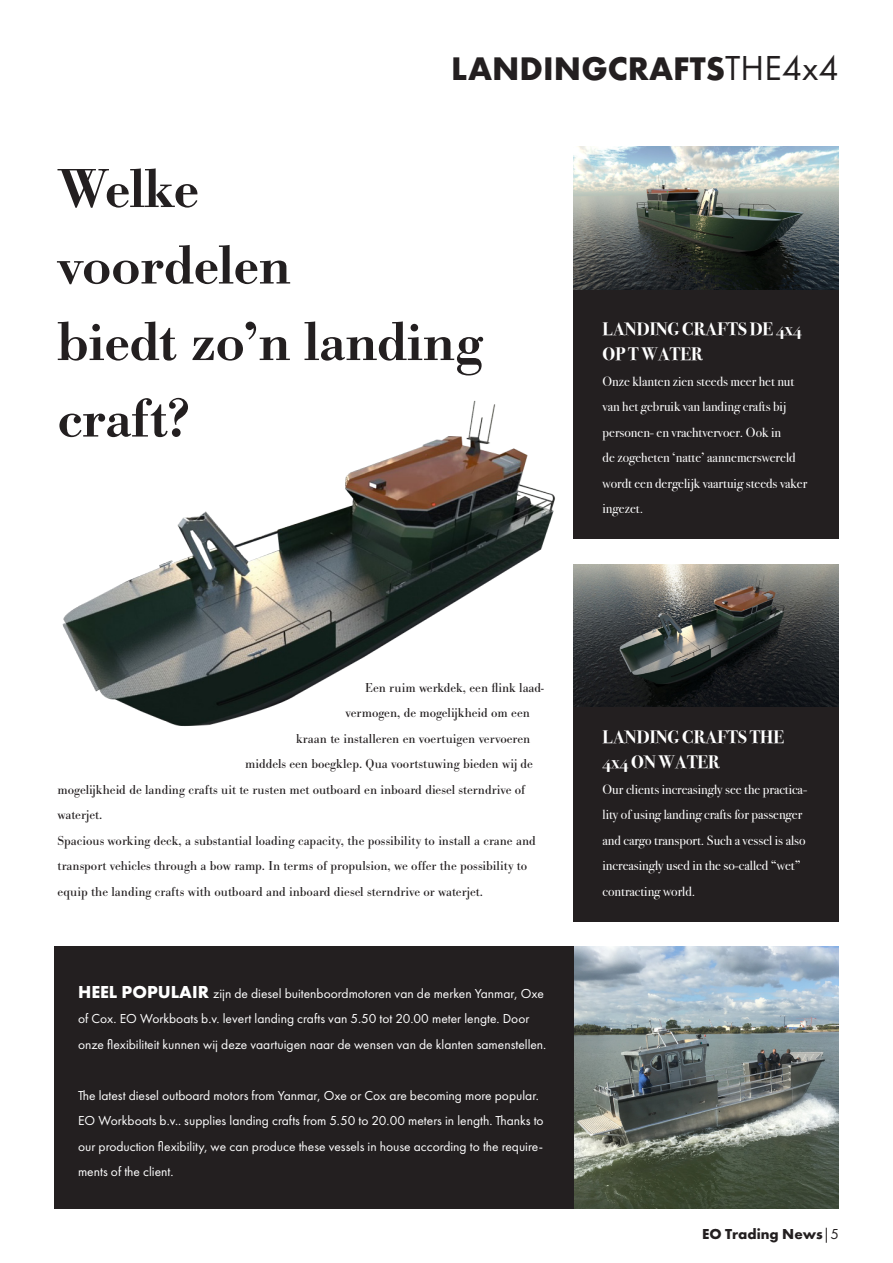
<style>
.page{position:relative;width:893px;height:1263px;background:#fff}
.page>*{position:absolute;margin:0;border:0;box-sizing:border-box;transform-origin:0 0}
.t1{font:500 57px/76.5px "Bodoni URW";color:#231f20}
.t2{font:700 30px "Futura";color:#231f20}
.t3{font:700 18px/25.5px "Bodoni Svty Two OSITCTT";color:#fff}
.t4{font:700 15px "Futura PT";color:#231f20}
.t5{font:13.5px/25.5px "Futura PT";color:#fff}
.t6{font:13.5px/25.5px "Bodoni URW";color:#231f20}
.t7{font:13.5px/25.5px "Bodoni Svty Two OSITCTT";color:#fff}
.s1{font-family:"Futura PT";font-weight:400;font-size:36px}
.s2{font-weight:700;font-size:18px}
.s3{font-weight:400}
</style>
<div class="page">
<div style="left:573px;top:707px;width:266px;height:214px;background:#231f20"></div>
<div style="left:573px;top:147px;width:266px;height:391px;background:#231f20"></div>
<img style="left:573px;top:147px;width:266px;height:142px">
<img style="left:62px;top:400px;width:493px;height:326px">
<img style="left:573px;top:564px;width:266px;height:143px">
<img style="left:573px;top:947px;width:266px;height:262px">
<div style="left:54px;top:947px;width:519px;height:262px;background:#231f20"></div>
<p class="t2" style="left:451px;top:47px;width:389px">LANDINGCRAFTS<span class="s1">THE4x4</span></p>
<p class="t1" style="left:58px;top:152px;width:234px">Welke voordelen</p>
<p class="t1" style="left:58px;top:305px;width:427px">biedt zo’n landing craft?</p>
<p class="t3" style="left:603px;top:316px;width:201px">LANDING CRAFTS DE 4x4<br>OP T WATER</p>
<p class="t7" style="left:603px;top:368px;width:206px">Onze klanten zien steeds meer het nut van het gebruik van landing crafts bij personen- en vrachtvervoer. Ook in<br>de zogeheten ‘natte’ aannemerswereld wordt een dergelijk vaartuig steeds vaker ingezet.</p>
<p class="t6" style="left:365px;top:674px;width:180px">Een ruim werkdek, een flink laad-</p>
<p class="t6" style="left:346px;top:700px;width:186px">vermogen, de mogelijkheid om een</p>
<p class="t6" style="left:296px;top:725px;width:236px">kraan te installeren en voertuigen vervoeren</p>
<p class="t6" style="left:245px;top:751px;width:289px">middels een boegklep. Qua voortstuwing bieden wij de</p>
<p class="t6" style="left:58px;top:776px;width:469px">mogelijkheid de landing crafts uit te rusten met outboard en inboard diesel sterndrive of</p>
<p class="t6" style="left:58px;top:802px;width:46px">waterjet.</p>
<p class="t6" style="left:58px;top:827px;width:480px">Spacious working deck, a substantial loading capacity, the possibility to install a crane and transport vehicles through a bow ramp. In terms of propulsion, we offer the possibility to equip the landing crafts with outboard and inboard diesel sterndrive or waterjet.</p>
<p class="t5" style="left:78px;top:980px;width:470px"><span class="s2">HEEL POPULAIR</span> zijn de diesel buitenboordmotoren van de merken Yanmar, Oxe of Cox. EO Workboats b.v. levert landing crafts van 5.50 tot 20.00 meter lengte. Door onze flexibiliteit kunnen wij deze vaartuigen naar de wensen van de klanten samenstellen.</p>
<p class="t5" style="left:78px;top:1082px;width:467px">The latest diesel outboard motors from Yanmar, Oxe or Cox are becoming more popular.<br>EO Workboats b.v.. supplies landing crafts from 5.50 to 20.00 meters in length. Thanks to our production flexibility, we can produce these vessels in house according to the require&shy;ments of the client.</p>
<p class="t3" style="left:603px;top:724px;width:183px">LANDING CRAFTS THE<br>4x4 ON WATER</p>
<p class="t7" style="left:603px;top:776px;width:206px">Our clients increasingly see the practica&shy;lity of using landing crafts for passenger and cargo transport. Such a vessel is also increasingly used in the so-called “wet” contracting world.</p>
<p class="t4" style="left:702px;top:1224px;width:138px">EO Trading News<span class="s3">|5</span></p>
</div>
